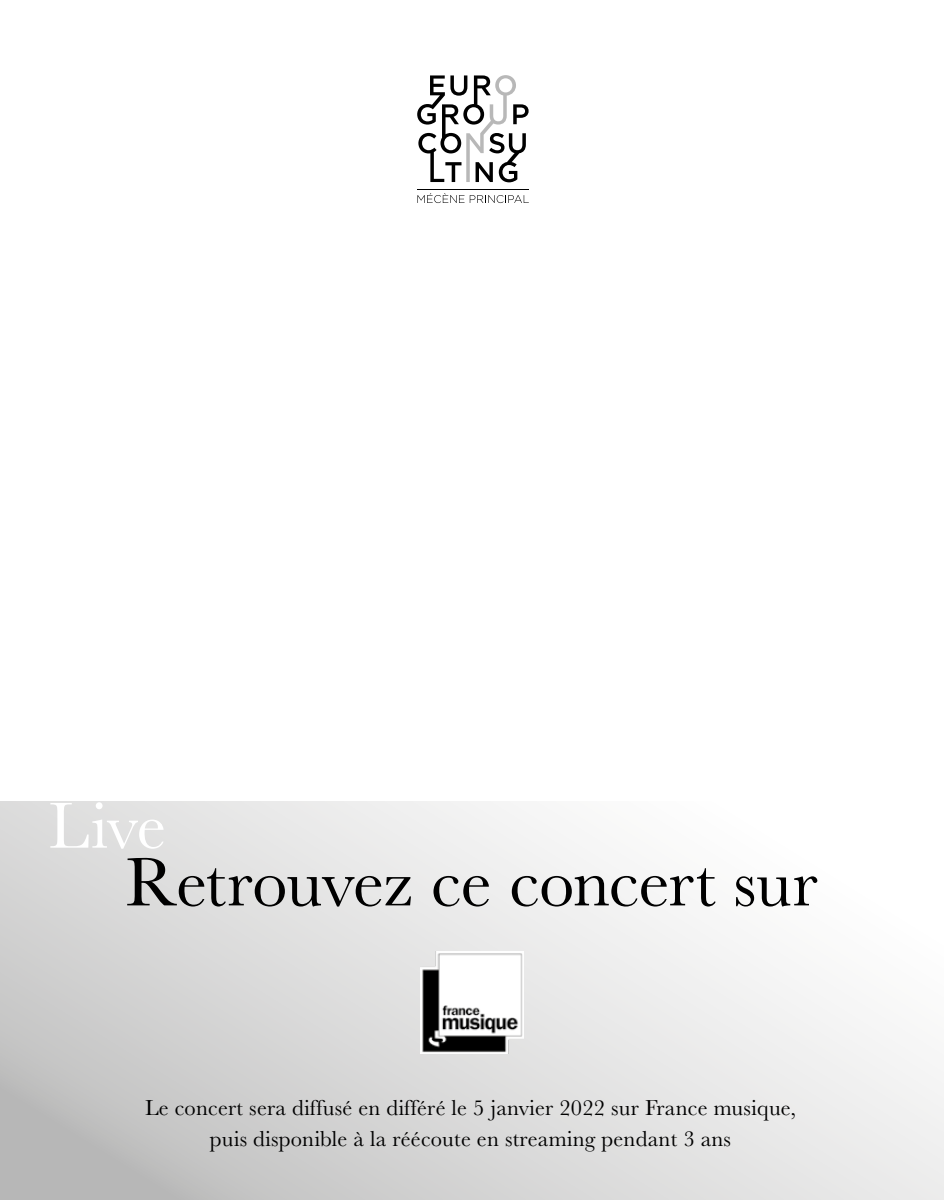
<style>
.page{position:relative;width:944px;height:1200px;background:#fff}
.page>*{position:absolute;margin:0;border:0;box-sizing:border-box;transform-origin:0 0}
.t1{font:70.65px "Baskerville MT Pro";letter-spacing:-.01em;color:#000}
.t2{font:67.5px "Baskerville MT Pro";color:#fff}
.t3{font:22.5px/30.4px "Baskerville MT Pro";letter-spacing:.01em;color:#000;text-align:center}
.s1{font-size:69.75px}
</style>
<div class="page">
<svg style="left:417px;top:75px;width:112px;height:107px"></svg>
<hr style="left:417px;top:189px;width:112px;height:1px;background:#000">
<svg style="left:417px;top:193px;width:112px;height:10px"></svg>
<svg style="left:0;top:801px;width:944px;height:398px"></svg>
<img style="left:421px;top:951px;width:102px;height:102px">
<h2 class="t2" style="left:48px;top:786px;width:119px">Live</h2>
<h1 class="t1" style="left:125px;top:841px;width:694px">Retrouvez ce concert <span class="s1">sur</span></h1>
<p class="t3" style="left:145px;top:1092px;width:652px">Le concert sera diffusé en différé le 5 janvier 2022 sur France musique, puis disponible à la réécoute en streaming pendant 3 ans</p>
</div>
